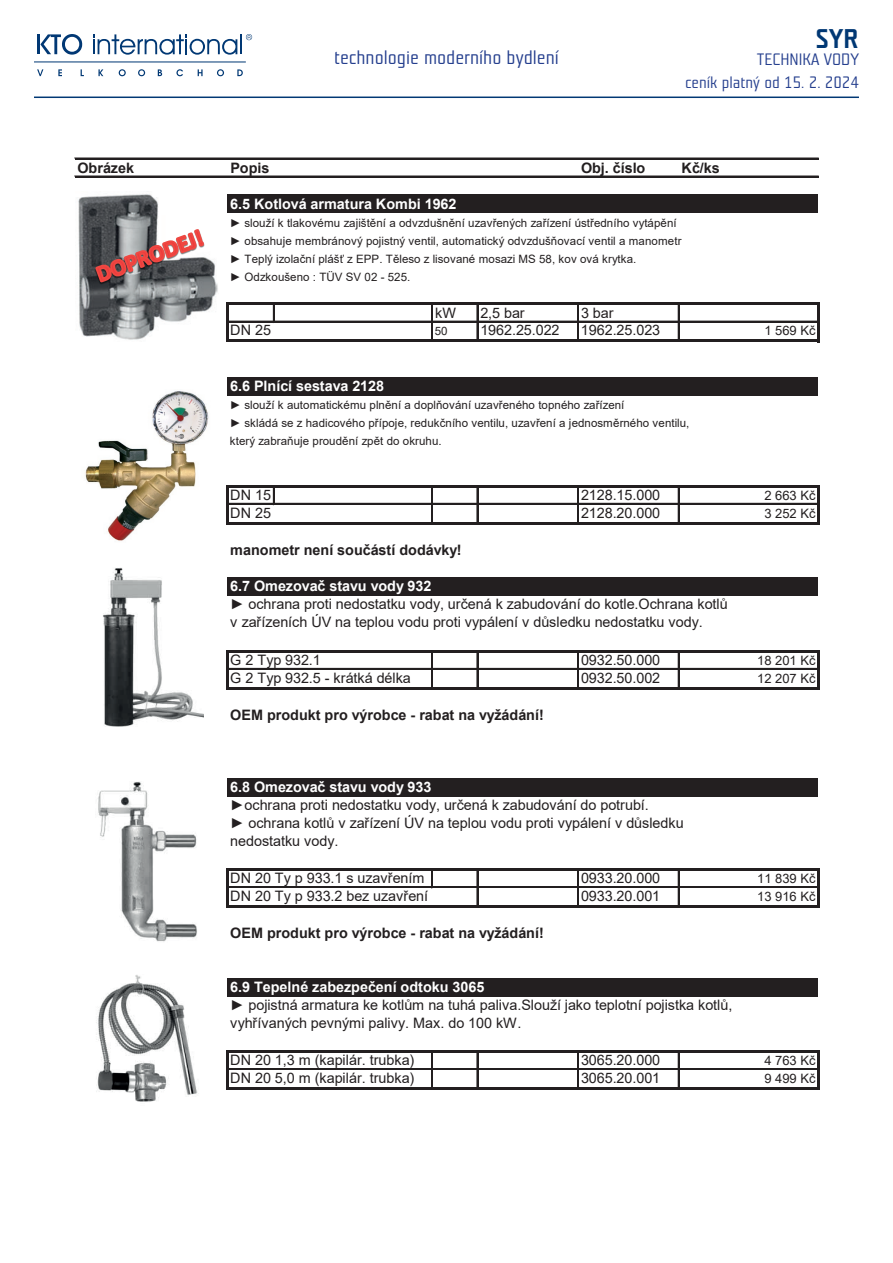
<style>
.page{position:relative;width:893px;height:1263px;background:#fff}
.page>*{position:absolute;margin:0;border:0;box-sizing:border-box;transform-origin:0 0}
.t1{font:700 27px "Teuton Mager";color:#013874}
.t2{font:19.5px "Teuton Mager";color:#253f8e}
.t3{font:16.5px "Teuton Mager";color:#253f8e}
.t4{font:14.4px/18px "Arial";letter-spacing:-.005em;color:#231f20}
.t5{font:700 14.4px "Arial";color:#231f20}
.t6{font:700 14.4px "Arial";letter-spacing:-.005em;color:#fff}
.t7{font:12.9px "Arial";color:#231f20}
.t8{font:11.55px/18px "Arial";letter-spacing:.005em;color:#231f20}
</style>
<div class="page">
<svg style="left:37px;top:69px;width:6px;height:7px"></svg>
<svg style="left:58px;top:69px;width:4px;height:7px"></svg>
<svg style="left:98px;top:69px;width:5px;height:7px"></svg>
<svg style="left:119px;top:69px;width:7px;height:7px"></svg>
<svg style="left:138px;top:69px;width:7px;height:7px"></svg>
<svg style="left:158px;top:69px;width:4px;height:7px"></svg>
<svg style="left:176px;top:69px;width:7px;height:7px"></svg>
<svg style="left:198px;top:69px;width:5px;height:7px"></svg>
<svg style="left:217px;top:69px;width:7px;height:7px"></svg>
<svg style="left:237px;top:69px;width:6px;height:7px"></svg>
<hr style="left:34px;top:61px;width:212px;height:1px;background:#013874">
<hr style="left:240px;top:34px;width:2px;height:20px;background:#013874">
<svg style="left:93px;top:34px;width:144px;height:21px"></svg>
<hr style="left:37px;top:34px;width:3px;height:20px;background:#013874">
<svg style="left:40px;top:34px;width:42px;height:21px"></svg>
<svg style="left:246px;top:34px;width:6px;height:6px"></svg>
<hr style="left:34px;top:97px;width:825px;height:1px;background:#013874">
<div style="left:228px;top:195px;width:590px;height:18px;background:#231f20"></div>
<div style="left:228px;top:377px;width:590px;height:18px;background:#231f20"></div>
<div style="left:228px;top:577px;width:590px;height:18px;background:#231f20"></div>
<div style="left:228px;top:778px;width:590px;height:18px;background:#231f20"></div>
<div style="left:228px;top:978px;width:590px;height:18px;background:#231f20"></div>
<hr style="left:226px;top:302px;width:3px;height:40px;background:#231f20">
<svg style="left:273px;top:305px;width:2px;height:16px"></svg>
<hr style="left:431px;top:305px;width:1px;height:34px;background:#231f20">
<hr style="left:432px;top:305px;width:1px;height:34px;background:#231f20">
<hr style="left:477px;top:305px;width:1px;height:34px;background:#231f20">
<hr style="left:577px;top:305px;width:1px;height:34px;background:#231f20">
<hr style="left:578px;top:305px;width:1px;height:34px;background:#231f20">
<hr style="left:678px;top:305px;width:2px;height:34px;background:#231f20">
<hr style="left:817px;top:305px;width:2px;height:37px;background:#231f20">
<hr style="left:226px;top:485px;width:3px;height:39px;background:#231f20">
<hr style="left:431px;top:487px;width:1px;height:35px;background:#231f20">
<hr style="left:432px;top:487px;width:1px;height:35px;background:#231f20">
<hr style="left:477px;top:487px;width:1px;height:35px;background:#231f20">
<hr style="left:577px;top:487px;width:1px;height:35px;background:#231f20">
<hr style="left:578px;top:487px;width:1px;height:35px;background:#231f20">
<hr style="left:678px;top:487px;width:2px;height:35px;background:#231f20">
<hr style="left:817px;top:487px;width:2px;height:37px;background:#231f20">
<hr style="left:226px;top:650px;width:3px;height:40px;background:#231f20">
<hr style="left:431px;top:652px;width:1px;height:35px;background:#231f20">
<hr style="left:432px;top:652px;width:1px;height:35px;background:#231f20">
<hr style="left:477px;top:652px;width:1px;height:35px;background:#231f20">
<hr style="left:577px;top:652px;width:1px;height:35px;background:#231f20">
<hr style="left:578px;top:652px;width:1px;height:35px;background:#231f20">
<hr style="left:678px;top:652px;width:2px;height:35px;background:#231f20">
<hr style="left:817px;top:652px;width:2px;height:38px;background:#231f20">
<hr style="left:226px;top:868px;width:3px;height:40px;background:#231f20">
<svg style="left:431px;top:871px;width:2px;height:15px"></svg>
<hr style="left:477px;top:871px;width:1px;height:34px;background:#231f20">
<hr style="left:577px;top:871px;width:1px;height:34px;background:#231f20">
<hr style="left:578px;top:871px;width:1px;height:34px;background:#231f20">
<hr style="left:678px;top:871px;width:2px;height:34px;background:#231f20">
<hr style="left:817px;top:871px;width:2px;height:37px;background:#231f20">
<hr style="left:226px;top:1050px;width:3px;height:40px;background:#231f20">
<svg style="left:273px;top:487px;width:2px;height:16px"></svg>
<hr style="left:431px;top:1053px;width:1px;height:34px;background:#231f20">
<hr style="left:432px;top:1053px;width:1px;height:34px;background:#231f20">
<hr style="left:477px;top:1053px;width:1px;height:34px;background:#231f20">
<hr style="left:577px;top:1053px;width:1px;height:34px;background:#231f20">
<hr style="left:578px;top:1053px;width:1px;height:34px;background:#231f20">
<hr style="left:678px;top:1053px;width:2px;height:34px;background:#231f20">
<hr style="left:817px;top:1053px;width:2px;height:37px;background:#231f20">
<hr style="left:75px;top:158px;width:743px;height:1px;background:#231f20">
<hr style="left:75px;top:176px;width:743px;height:1px;background:#231f20">
<hr style="left:229px;top:302px;width:590px;height:3px;background:#231f20">
<hr style="left:229px;top:321px;width:588px;height:2px;background:#231f20">
<hr style="left:229px;top:339px;width:590px;height:3px;background:#231f20">
<hr style="left:229px;top:485px;width:590px;height:2px;background:#231f20">
<hr style="left:229px;top:503px;width:588px;height:2px;background:#231f20">
<hr style="left:229px;top:522px;width:590px;height:2px;background:#231f20">
<hr style="left:229px;top:650px;width:590px;height:2px;background:#231f20">
<hr style="left:229px;top:668px;width:588px;height:2px;background:#231f20">
<hr style="left:229px;top:687px;width:590px;height:3px;background:#231f20">
<hr style="left:229px;top:868px;width:590px;height:3px;background:#231f20">
<hr style="left:229px;top:886px;width:588px;height:2px;background:#231f20">
<hr style="left:229px;top:905px;width:590px;height:3px;background:#231f20">
<hr style="left:229px;top:1050px;width:590px;height:3px;background:#231f20">
<hr style="left:229px;top:1068px;width:588px;height:1px;background:#231f20">
<hr style="left:229px;top:1069px;width:588px;height:1px;background:#231f20">
<hr style="left:229px;top:1087px;width:590px;height:3px;background:#231f20">
<img style="left:78px;top:194px;width:140px;height:146px">
<img style="left:103px;top:568px;width:100px;height:159px">
<img style="left:98px;top:782px;width:99px;height:160px">
<img style="left:96px;top:975px;width:102px;height:127px">
<img style="left:85px;top:391px;width:124px;height:150px">
<img style="left:93px;top:228px;width:113px;height:57px">
<svg style="left:94px;top:218px;width:111px;height:66px"></svg>
<h2 class="t2" style="left:334px;top:47px;width:226px">technologie moderního bydlení</h2>
<h1 class="t1" style="left:816px;top:25px;width:45px">SYR</h1>
<p class="t3" style="left:757px;top:52px;width:104px">TECHNIKA VODY</p>
<p class="t3" style="left:685px;top:74px;width:175px">ceník platný od 15. 2. 2024</p>
<p class="t5" style="left:77px;top:157px;width:58px">Obrázek</p>
<p class="t5" style="left:230px;top:157px;width:41px">Popis</p>
<p class="t5" style="left:581px;top:157px;width:66px">Obj. číslo</p>
<p class="t5" style="left:682px;top:157px;width:40px">Kč/ks</p>
<p class="t6" style="left:230px;top:193px;width:228px">6.5 Kotlová armatura Kombi 1962</p>
<p class="t8" style="left:230px;top:213px;width:453px">► slouží k tlakovému zajištění a odvzdušnění uzavřených zařízení ústředního vytápění ► obsahuje membránový pojistný ventil, automatický odvzdušňovací ventil a manometr ► Teplý izolační plášť z EPP. Těleso z lisované mosazi MS 58, kov ová krytka.<br>► Odzkoušeno : TÜV SV 02 - 525.</p>
<p class="t4" style="left:435px;top:304px;width:22px">kW</p>
<p class="t4" style="left:480px;top:304px;width:46px">2,5 bar</p>
<p class="t4" style="left:581px;top:304px;width:34px">3 bar</p>
<p class="t4" style="left:230px;top:321px;width:42px">DN 25</p>
<p class="t8" style="left:435px;top:322px;width:14px">50</p>
<p class="t4" style="left:480px;top:321px;width:81px">1962.25.022</p>
<p class="t4" style="left:581px;top:321px;width:81px">1962.25.023</p>
<p class="t7" style="left:764px;top:322px;width:53px">1 569 Kč</p>
<p class="t6" style="left:230px;top:376px;width:155px">6.6 Plnící sestava 2128</p>
<p class="t8" style="left:230px;top:396px;width:461px">► slouží k automatickému plnění a doplňování uzavřeného topného zařízení<br>► skládá se z hadicového přípoje, redukčního ventilu, uzavření a jednosměrného ventilu, který zabraňuje proudění zpět do okruhu.</p>
<p class="t4" style="left:230px;top:486px;width:42px">DN 15</p>
<p class="t4" style="left:581px;top:486px;width:81px">2128.15.000</p>
<p class="t7" style="left:764px;top:486px;width:53px">2 663 Kč</p>
<p class="t4" style="left:230px;top:503px;width:42px">DN 25</p>
<p class="t4" style="left:581px;top:503px;width:81px">2128.20.000</p>
<p class="t7" style="left:764px;top:504px;width:53px">3 252 Kč</p>
<p class="t5" style="left:230px;top:540px;width:233px">manometr není součástí dodávky!</p>
<p class="t6" style="left:230px;top:576px;width:203px">6.7 Omezovač stavu vody 932</p>
<p class="t4" style="left:230px;top:595px;width:499px">► ochrana proti nedostatku vody, určená k zabudování do kotle.Ochrana kotlů v zařízeních ÚV na teplou vodu proti vypálení v důsledku nedostatku vody.</p>
<p class="t4" style="left:230px;top:651px;width:92px">G 2 Typ 932.1</p>
<p class="t4" style="left:581px;top:651px;width:81px">0932.50.000</p>
<p class="t7" style="left:757px;top:651px;width:60px">18 201 Kč</p>
<p class="t4" style="left:230px;top:668px;width:182px">G 2 Typ 932.5 - krátká délka</p>
<p class="t4" style="left:581px;top:668px;width:81px">0932.50.002</p>
<p class="t7" style="left:757px;top:669px;width:60px">12 207 Kč</p>
<p class="t5" style="left:230px;top:705px;width:315px">OEM produkt pro výrobce - rabat na vyžádání!</p>
<p class="t6" style="left:230px;top:777px;width:203px">6.8 Omezovač stavu vody 933</p>
<p class="t4" style="left:230px;top:796px;width:455px">►ochrana proti nedostatku vody, určená k zabudování do potrubí.<br>► ochrana kotlů v zařízení ÚV na teplou vodu proti vypálení v důsledku nedostatku vody.</p>
<p class="t4" style="left:230px;top:869px;width:196px">DN 20 Ty p 933.1 s uzavřením</p>
<p class="t4" style="left:581px;top:869px;width:81px">0933.20.000</p>
<p class="t7" style="left:757px;top:870px;width:60px">11 839 Kč</p>
<p class="t4" style="left:230px;top:887px;width:199px">DN 20 Ty p 933.2 bez uzavření</p>
<p class="t4" style="left:581px;top:887px;width:81px">0933.20.001</p>
<p class="t7" style="left:757px;top:887px;width:60px">13 916 Kč</p>
<p class="t5" style="left:230px;top:923px;width:315px">OEM produkt pro výrobce - rabat na vyžádání!</p>
<p class="t6" style="left:230px;top:977px;width:256px">6.9 Tepelné zabezpečení odtoku 3065</p>
<p class="t4" style="left:230px;top:996px;width:504px">► pojistná armatura ke kotlům na tuhá paliva.Slouží jako teplotní pojistka kotlů, vyhřívaných pevnými palivy. Max. do 100 kW.</p>
<p class="t4" style="left:230px;top:1051px;width:186px">DN 20 1,3 m (kapilár. trubka)</p>
<p class="t4" style="left:581px;top:1051px;width:81px">3065.20.000</p>
<p class="t7" style="left:764px;top:1052px;width:53px">4 763 Kč</p>
<p class="t4" style="left:230px;top:1069px;width:186px">DN 20 5,0 m (kapilár. trubka)</p>
<p class="t4" style="left:581px;top:1069px;width:81px">3065.20.001</p>
<p class="t7" style="left:764px;top:1069px;width:53px">9 499 Kč</p>
</div>
